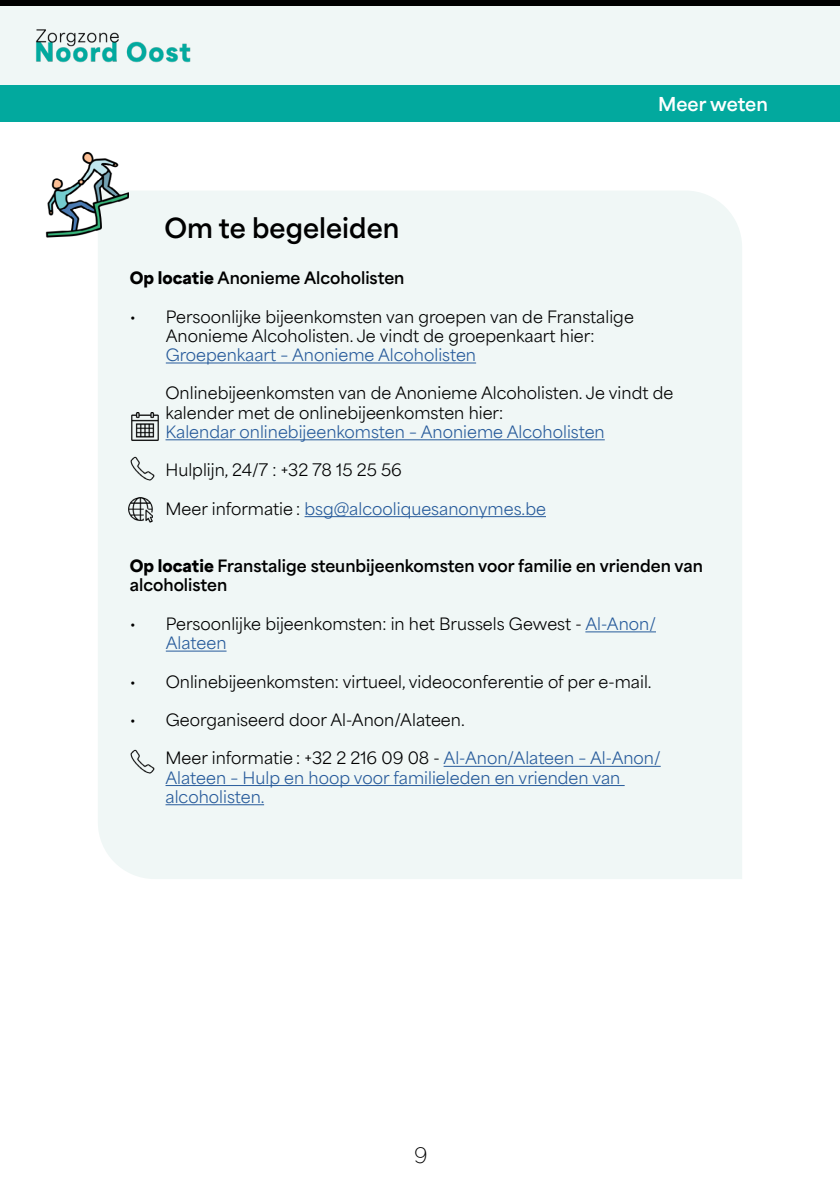
<style>
.page{position:relative;width:840px;height:1191px;background:#fff}
.page>*{position:absolute;margin:0;border:0;box-sizing:border-box;transform-origin:0 0}
.t1{font:700 26px "Area Normal";color:#000}
.t2{font:100 20px "Area Normal";color:#000}
.t3{font:700 18px "Area Normal";color:#fff}
.t4{font:16px/19.2px "Area Normal";color:#000}
.t5{font:16px/19.2px "Area Normal";color:#275b9b}
.t6{font:700 16px/19.2px "Area Normal";color:#000}
.s1{font-weight:900}
.s2{color:#000}
.s3{color:#275b9b}
</style>
<div class="page">
<div style="left:0;top:6px;width:839px;height:79px;background:#f0f7f6"></div>
<div style="left:0;top:0;width:839px;height:6px;background:#000"></div>
<div style="left:0;top:85px;width:839px;height:36px;background:#02a99e"></div>
<img style="left:36px;top:29px;width:155px;height:34px">
<div style="left:98px;top:191px;width:643px;height:688px;background:#f0f7f6"></div>
<hr style="left:166px;top:362px;width:310px;height:1px;background:#275b9b">
<hr style="left:165px;top:439px;width:439px;height:1px;background:#275b9b">
<hr style="left:304px;top:516px;width:241px;height:1px;background:#275b9b">
<hr style="left:585px;top:631px;width:70px;height:1px;background:#275b9b">
<hr style="left:166px;top:650px;width:60px;height:1px;background:#275b9b">
<hr style="left:443px;top:766px;width:217px;height:1px;background:#275b9b">
<hr style="left:165px;top:785px;width:459px;height:1px;background:#275b9b">
<hr style="left:165px;top:804px;width:99px;height:1px;background:#275b9b">
<img style="left:45px;top:152px;width:83px;height:86px">
<img style="left:129px;top:496px;width:24px;height:27px">
<img style="left:129px;top:748px;width:27px;height:27px">
<img style="left:129px;top:456px;width:27px;height:26px">
<img style="left:131px;top:412px;width:27px;height:29px">
<h1 class="t1" style="left:164px;top:204px;width:236px">Om te begeleiden</h1>
<p class="t3" style="left:657px;top:87px;width:111px">Meer weten</p>
<p class="t6" style="left:130px;top:267px;width:276px"><span class="s1">Op locatie</span> Anonieme Alcoholisten</p>
<p class="t4" style="left:130px;top:305px;width:505px;text-align:center">• Persoonlijke bijeenkomsten van groepen van de Franstalige<br>Anonieme Alcoholisten. Je vindt de groepenkaart hier:</p>
<p class="t5" style="left:166px;top:343px;width:311px">Groepenkaart – Anonieme Alcoholisten</p>
<p class="t4" style="left:165px;top:382px;width:509px">Onlinebijeenkomsten van de Anonieme Alcoholisten. Je vindt de kalender met de onlinebijeenkomsten hier:</p>
<p class="t5" style="left:165px;top:420px;width:440px">Kalendar onlinebijeenkomsten – Anonieme Alcoholisten</p>
<p class="t4" style="left:165px;top:458px;width:238px">Hulplijn, 24/7 : +32 78 15 25 56</p>
<p class="t5" style="left:165px;top:497px;width:382px"><span class="s2">Meer informatie :</span> bsg@alcooliquesanonymes.be</p>
<p class="t6" style="left:130px;top:555px;width:574px"><span class="s1">Op locatie</span> Franstalige steunbijeenkomsten voor familie en vrienden van alcoholisten</p>
<p class="t4" style="left:166px;top:612px;width:491px;text-indent:-36px">• Persoonlijke bijeenkomsten: in het Brussels Gewest - <span class="s3">Al-Anon/<br>Alateen</span></p>
<p class="t4" style="left:130px;top:670px;width:523px">• Onlinebijeenkomsten: virtueel, videoconferentie of per e-mail.</p>
<p class="t4" style="left:130px;top:708px;width:336px">• Georganiseerd door Al-Anon/Alateen.</p>
<p class="t5" style="left:165px;top:746px;width:496px"><span class="s2">Meer informatie : +32 2 216 09 08 -</span> Al-Anon/Alateen – Al-Anon/<br>Alateen – Hulp en hoop voor familieleden en vrienden van alcoholisten.</p>
<p class="t2" style="left:414px;top:1138px;width:15px">9</p>
</div>
